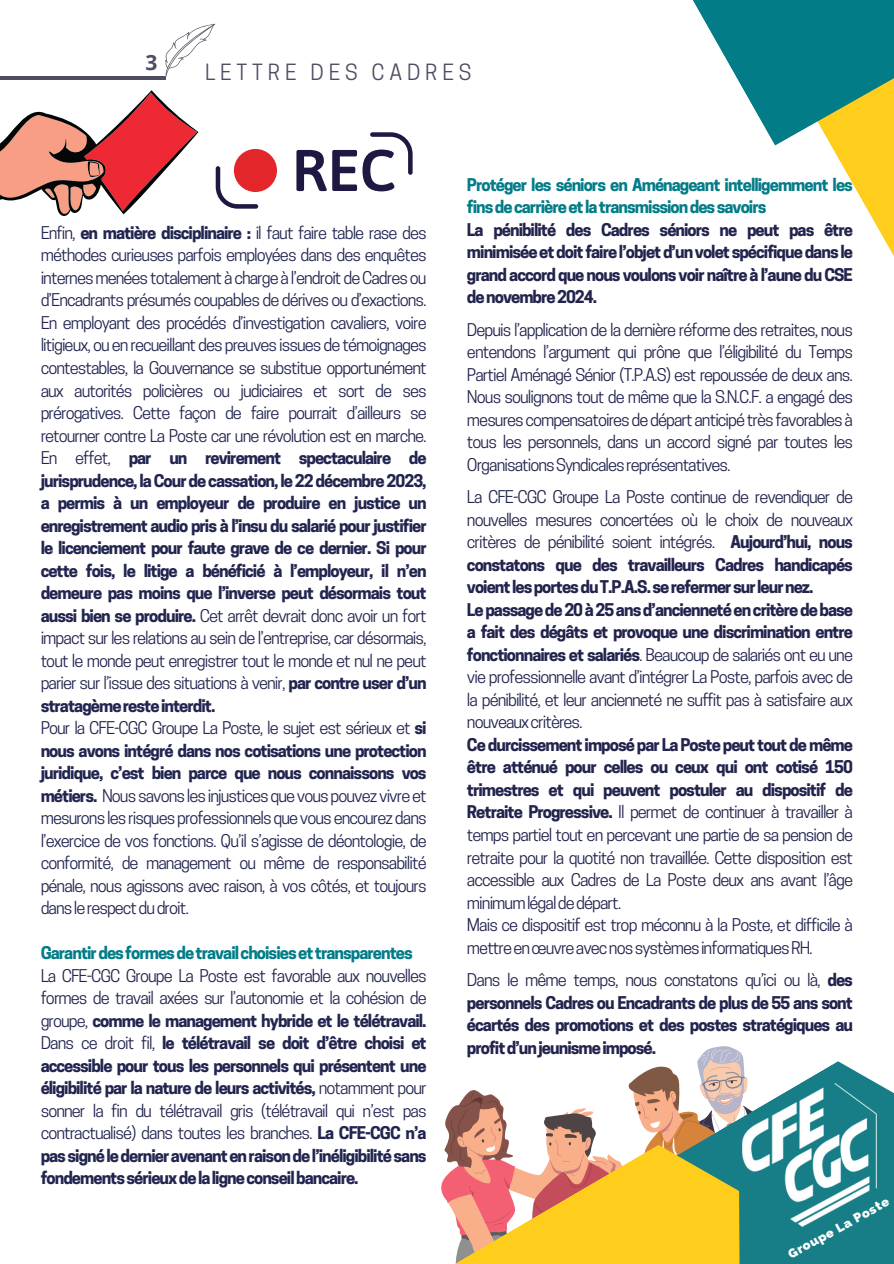
<style>
.page{position:relative;width:894px;height:1264px;background:#fff}
.page>*{position:absolute;margin:0;border:0;box-sizing:border-box;transform-origin:0 0}
.t1{font:21px "Cooper Hewitt";letter-spacing:.23em;color:#4d4e61}
.t2{font:700 21px "Open Sans";color:#4d4e61}
.t3{font:16.5px/22.5px "Cooper Hewitt";letter-spacing:-.06em;color:#22254f}
.t4{font:16.5px/22.5px "Cooper Hewitt";letter-spacing:-.06em;color:#22244d}
.t5{font:700 16.5px/22.5px "Cooper Hewitt";letter-spacing:-.06em;color:#22254f}
.t6{font:700 16.5px/22.5px "Cooper Hewitt";letter-spacing:-.06em;color:#22244d}
.t7{font:800 12.9px "Raleway";color:#fff}
.s1{font-weight:700}
.s2{color:#027c87}
.s3{font-weight:400}
</style>
<div class="page">
<svg style="left:831px;top:145px;width:62px;height:110px"></svg>
<svg style="left:693px;top:0;width:200px;height:145px;fill:#027c87"></svg>
<svg style="left:697px;top:1046px;width:47px;height:15px"></svg>
<svg style="left:445px;top:1061px;width:448px;height:202px"></svg>
<svg style="left:441px;top:1144px;width:298px;height:119px;background:#ebb854"></svg>
<img style="left:742px;top:1083px;width:134px;height:143px">
<svg style="left:192px;top:24px;width:23px;height:19px"></svg>
<svg style="left:0;top:31px;width:201px;height:102px"></svg>
<svg style="left:0;top:87px;width:198px;height:129px"></svg>
<div style="left:234px;top:149px;width:43px;height:43px;background:#e2262a;border-radius:50%"></div>
<svg style="left:216px;top:166px;width:42px;height:43px"></svg>
<svg style="left:296px;top:132px;width:116px;height:59px"></svg>
<h2 class="t2" style="left:145px;top:47px;width:13px">3</h2>
<h2 class="t1" style="left:205px;top:64px;width:268px">LETTRE DES CADRES</h2>
<h2 class="t3" style="left:41px;top:223px;width:387px">Enfin, <span class="s1">en matière disciplinaire :</span> il faut faire table rase des méthodes curieuses parfois employées dans des enquêtes internes menées totalement à charge à l’endroit de Cadres ou d’Encadrants présumés coupables de dérives ou d’exactions.<br>En employant des procédés d’investigation cavaliers, voire litigieux, ou en recueillant des preuves issues de témoignages contestables, la Gouvernance se substitue opportunément aux autorités policières ou judiciaires et sort de ses prérogatives. Cette façon de faire pourrait d’ailleurs se retourner contre La Poste car une révolution est en marche.<br>En effet, <span class="s1">par un revirement spectaculaire de jurisprudence, la Cour de cassation, le 22 décembre 2023, a permis à un employeur de produire en justice un enregistrement audio pris à l’insu du salarié pour justifier le licenciement pour faute grave de ce dernier. Si pour cette fois, le litige a bénéficié à l’employeur, il n’en demeure pas moins que l’inverse peut désormais tout aussi bien se produire.</span> Cet arrêt devrait donc avoir un fort impact sur les relations au sein de l’entreprise, car désormais, tout le monde peut enregistrer tout le monde et nul ne peut parier sur l’issue des situations à venir, <span class="s1">par contre user d’un stratagèmeresteinterdit.<br></span>Pour la CFE-CGC Groupe La Poste, le sujet est sérieux et <span class="s1">si nous avons intégré dans nos cotisations une protection juridique, c’est bien parce que nous connaissons vos métiers.</span> Nous savons les injustices que vous pouvez vivre et mesurons les risques professionnels que vous encourez dans l’exercice de vos fonctions. Qu’il s’agisse de déontologie, de conformité, de management ou même de responsabilité pénale, nous agissons avec raison, à vos côtés, et toujours</h2>
<h2 class="t3" style="left:41px;top:898px;width:150px">danslerespectdudroit.</h2>
<h2 class="t5" style="left:41px;top:943px;width:387px"><span class="s2">Garantirdesformesdetravailchoisiesettransparentes </span><span class="s3">La CFE-CGC Groupe La Poste est favorable aux nouvelles formes de travail axées sur l’autonomie et la cohésion de groupe,</span> comme le management hybride et le télétravail.<br><span class="s3">Dans ce droit fil,</span> le télétravail se doit d’être choisi et accessible pour tous les personnels qui présentent une éligibilité par la nature de leurs activités, <span class="s3">notamment pour sonner la fin du télétravail gris (télétravail qui n’est pas contractualisé) dans toutes les branches.</span> La CFE-CGC n’a passignéledernieravenantenraisondel’inéligibilitésans fondementssérieuxdelaligneconseilbancaire.</h2>
<p class="t6" style="left:467px;top:175px;width:387px"><span class="s2">Protéger les séniors en Aménageant intelligemment les finsdecarrièreetlatransmissiondessavoirs<br></span>La pénibilité des Cadres séniors ne peut pas être minimisée et doit faire l’objet d’un volet spécifique dans le grand accord que nous voulons voir naître à l’aune du CSE denovembre2024.</p>
<h1 class="t4" style="left:467px;top:320px;width:387px;text-align:justify">Depuis l’application de la dernière réforme des retraites, nous entendons l’argument qui prône que l’éligibilité du Temps Partiel Aménagé Sénior (T.P.A.S) est repoussée de deux ans.<br>Nous soulignons tout de même que la S.N.C.F. a engagé des mesures compensatoires de départ anticipé très favorables à tous les personnels, dans un accord signé par toutes les OrganisationsSyndicalesreprésentatives.</h1>
<p class="t4" style="left:467px;top:488px;width:387px">La CFE-CGC Groupe La Poste continue de revendiquer de nouvelles mesures concertées où le choix de nouveaux critères de pénibilité soient intégrés. <span class="s1">Aujourd’hui, nous constatons que des travailleurs Cadres handicapés voientlesportesduT.P.A.S.serefermersurleurnez.<br>Le passage de 20 à 25 ans d’ancienneté en critère de base a fait des dégâts et provoque une discrimination entre fonctionnaires et salariés</span>. Beaucoup de salariés ont eu une vie professionnelle avant d’intégrer La Poste, parfois avec de la pénibilité, et leur ancienneté ne suffit pas à satisfaire aux nouveauxcritères.<br><span class="s1">Ce durcissement imposé par La Poste peut tout de même être atténué pour celles ou ceux qui ont cotisé 150 trimestres et qui peuvent postuler au dispositif de Retraite Progressive.</span> Il permet de continuer à travailler à temps partiel tout en percevant une partie de sa pension de retraite pour la quotité non travaillée. Cette disposition est accessible aux Cadres de La Poste deux ans avant l’âge minimumlégaldedépart.<br>Mais ce dispositif est trop méconnu à la Poste, et difficile à</p>
<h2 class="t4" style="left:467px;top:933px;width:387px;line-height:32.5px">mettreenœuvreavecnossystèmesinformatiquesRH.<br>Dans le même temps, nous constatons qu’ici ou là, <span class="s1">des</span></h2>
<h2 class="t6" style="left:467px;top:993px;width:387px;text-align:justify">personnels Cadres ou Encadrants de plus de 55 ans sont écartés des promotions et des postes stratégiques au profitd’unjeunismeimposé.</h2>
<p class="t7" style="left:785px;top:1248px;width:114px;rotate:-29deg">Groupe La Poste</p>
</div>
